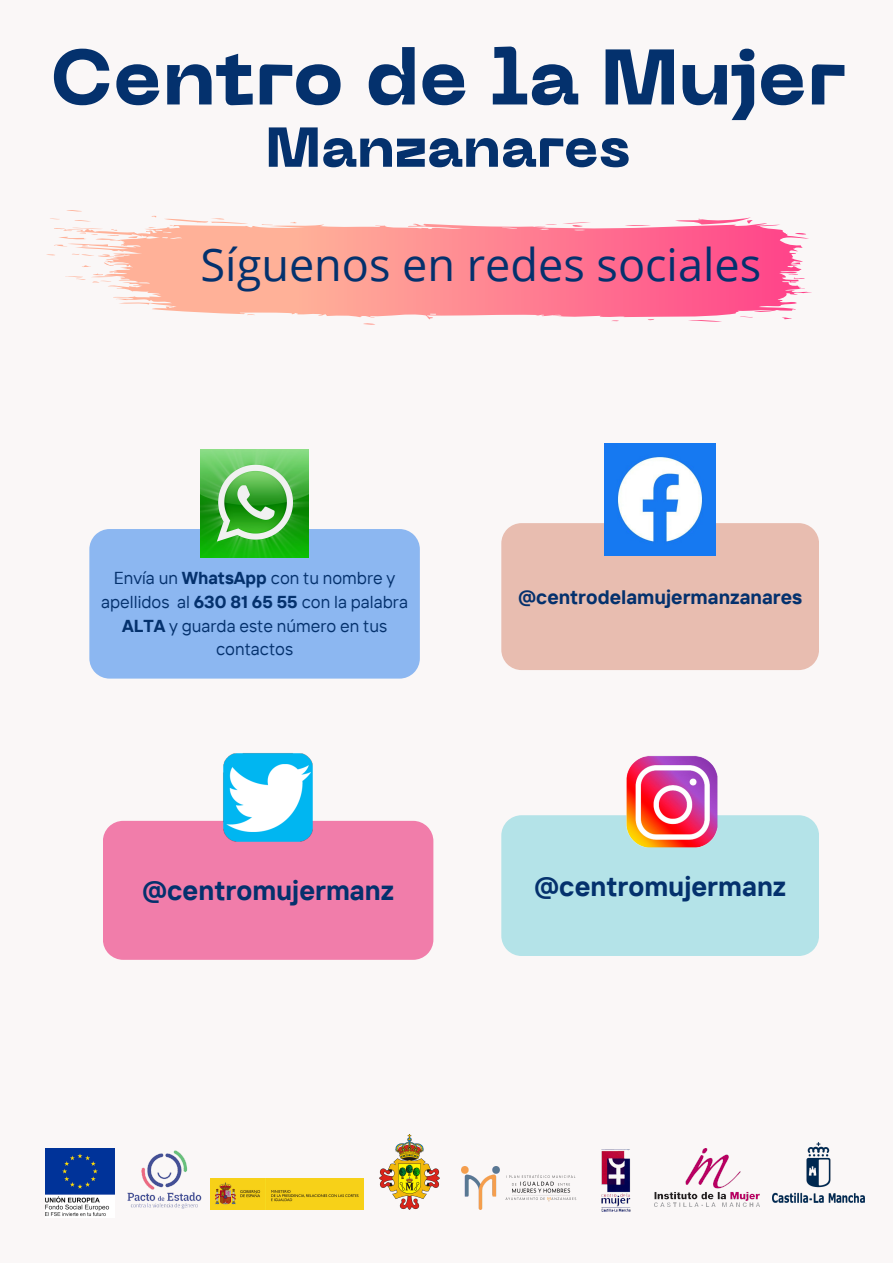
<style>
.page{position:relative;width:893px;height:1263px;background:#faf7f7}
.page>*{position:absolute;margin:0;border:0;box-sizing:border-box;transform-origin:0 0}
.t1{font:800 78.07px "PP Neue Machina";color:#04316d}
.t2{font:800 55.8px "PP Neue Machina";color:#04316d}
.t3{font:45px "Open Sans";color:#04316d}
.t4{font:700 27px "TT Interphases";color:#04316d}
.t5{font:700 19.5px "TT Interphases";color:#04316d}
.t6{font:17.25px/23.6px "TT Interphases";color:#04316d;text-align:center}
.s1{font-weight:700}
</style>
<div class="page">
<svg style="left:46px;top:210px;width:766px;height:115px"></svg>
<div style="left:89px;top:529px;width:331px;height:150px;background:#8cb7f1"></div>
<div style="left:501px;top:523px;width:318px;height:147px;background:#e8bdb0"></div>
<div style="left:103px;top:821px;width:330px;height:139px;background:#f17daa"></div>
<div style="left:501px;top:916px;width:318px;height:40px;background:#b4e3e8"></div>
<img style="left:200px;top:449px;width:108px;height:108px">
<img style="left:604px;top:444px;width:112px;height:111px">
<img style="left:222px;top:753px;width:93px;height:91px">
<img style="left:501px;top:756px;width:318px;height:160px">
<img style="left:46px;top:1149px;width:69px;height:67px">
<img style="left:127px;top:1150px;width:75px;height:59px">
<img style="left:211px;top:1178px;width:152px;height:31px">
<img style="left:379px;top:1135px;width:61px;height:74px">
<img style="left:461px;top:1166px;width:75px;height:43px">
<img style="left:536px;top:1149px;width:159px;height:63px">
<img style="left:655px;top:1149px;width:104px;height:57px">
<img style="left:772px;top:1142px;width:93px;height:60px">
<p class="t1" style="left:50px;top:47px;width:796px">Centro de la Mujer</p>
<p class="t2" style="left:265px;top:126px;width:366px">Manzanares</p>
<p class="t3" style="left:201px;top:233px;width:562px">Síguenos en redes sociales</p>
<p class="t6" style="left:101px;top:566px;width:308px">Envía un <span class="s1">WhatsApp</span> con tu nombre y apellidos al <span class="s1">630 81 65 55</span> con la palabra<br><span class="s1">ALTA</span> y guarda este número en tus contactos</p>
<p class="t5" style="left:518px;top:585px;width:286px">@centrodelamujermanzanares</p>
<p class="t4" style="left:142px;top:873px;width:253px">@centromujermanz</p>
<p class="t4" style="left:534px;top:869px;width:253px">@centromujermanz</p>
</div>
